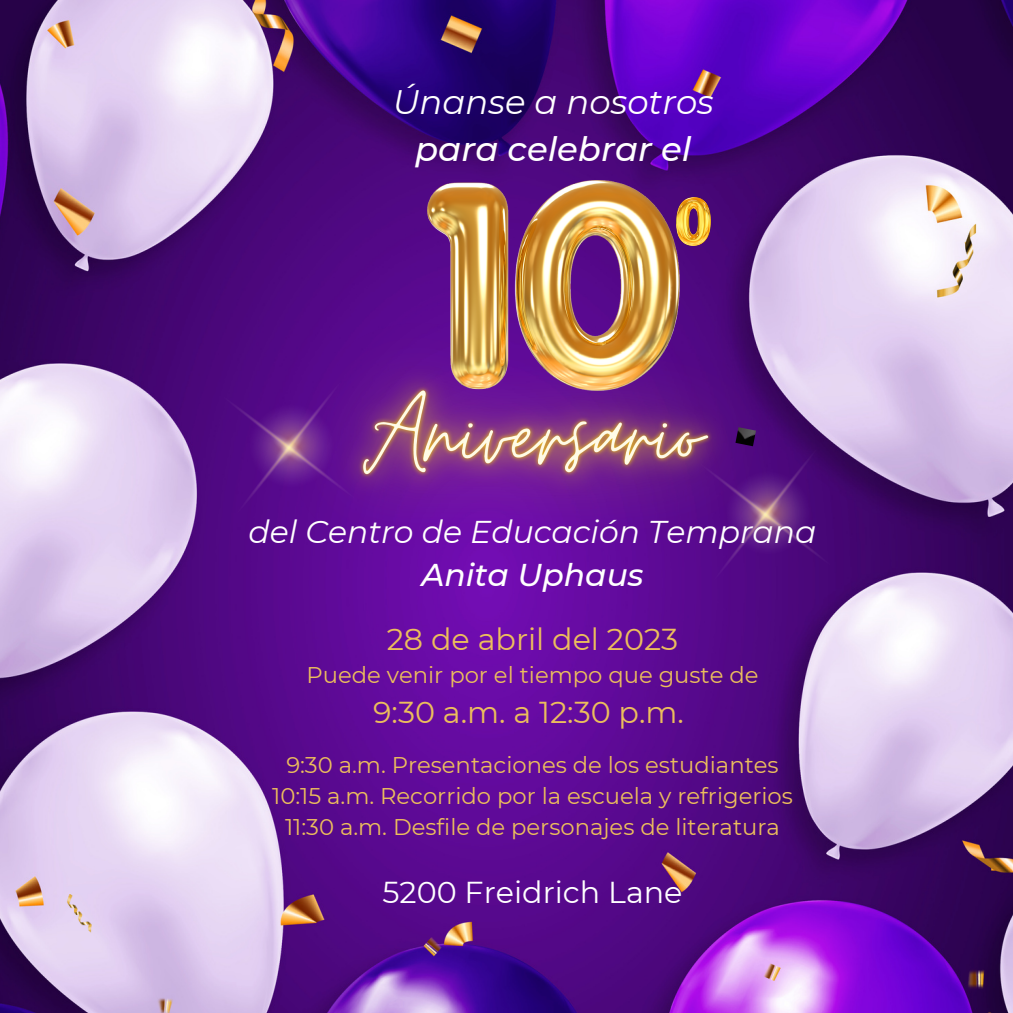
<style>
.page{position:relative;width:1013px;height:1013px;background:#fff}
.page>*{position:absolute;margin:0;border:0;box-sizing:border-box;transform-origin:0 0}
.t1{font:italic 34px "Montserrat";color:#fff}
.t2{font:italic 500 34px "Montserrat";color:#fff}
.t3{font:italic 31.5px "Montserrat";color:#fff}
.t4{font:italic 500 31.5px "Montserrat";color:#fff}
.t5{font:30.25px "Montserrat";color:#ecbe5c}
.t6{font:30.25px "Montserrat";color:#fff}
.t7{font:22.75px/31px "Montserrat";color:#ecbe5c;text-align:center}
</style>
<div class="page">
<img style="left:0;top:0;width:1012px;height:894px">
<img style="left:0;top:894px;width:1012px;height:118px">
<img style="left:427px;top:181px;width:252px;height:28px">
<img style="left:676px;top:197px;width:34px;height:12px">
<img style="left:208px;top:209px;width:653px;height:455px">
<h1 class="t1" style="left:393px;top:81px;width:323px">Únanse a nosotros</h1>
<h1 class="t2" style="left:415px;top:128px;width:278px">para celebrar el</h1>
<h2 class="t3" style="left:248px;top:512px;width:569px">del Centro de Educación Temprana</h2>
<h2 class="t4" style="left:421px;top:556px;width:224px">Anita Uphaus</h2>
<h3 class="t5" style="left:387px;top:620px;width:293px">28 de abril del 2023</h3>
<p class="t7" style="left:306px;top:659px;width:453px">Puede venir por el tiempo que guste de</p>
<h3 class="t5" style="left:373px;top:693px;width:312px">9:30 a.m. a 12:30 p.m.</h3>
<p class="t7" style="left:272px;top:749px;width:522px">9:30 a.m. Presentaciones de los estudiantes<br>10:15 a.m. Recorrido por la escuela y refrigerios<br>11:30 a.m. Desfile de personajes de literatura</p>
<h3 class="t6" style="left:382px;top:873px;width:301px">5200 Freidrich Lane</h3>
</div>
